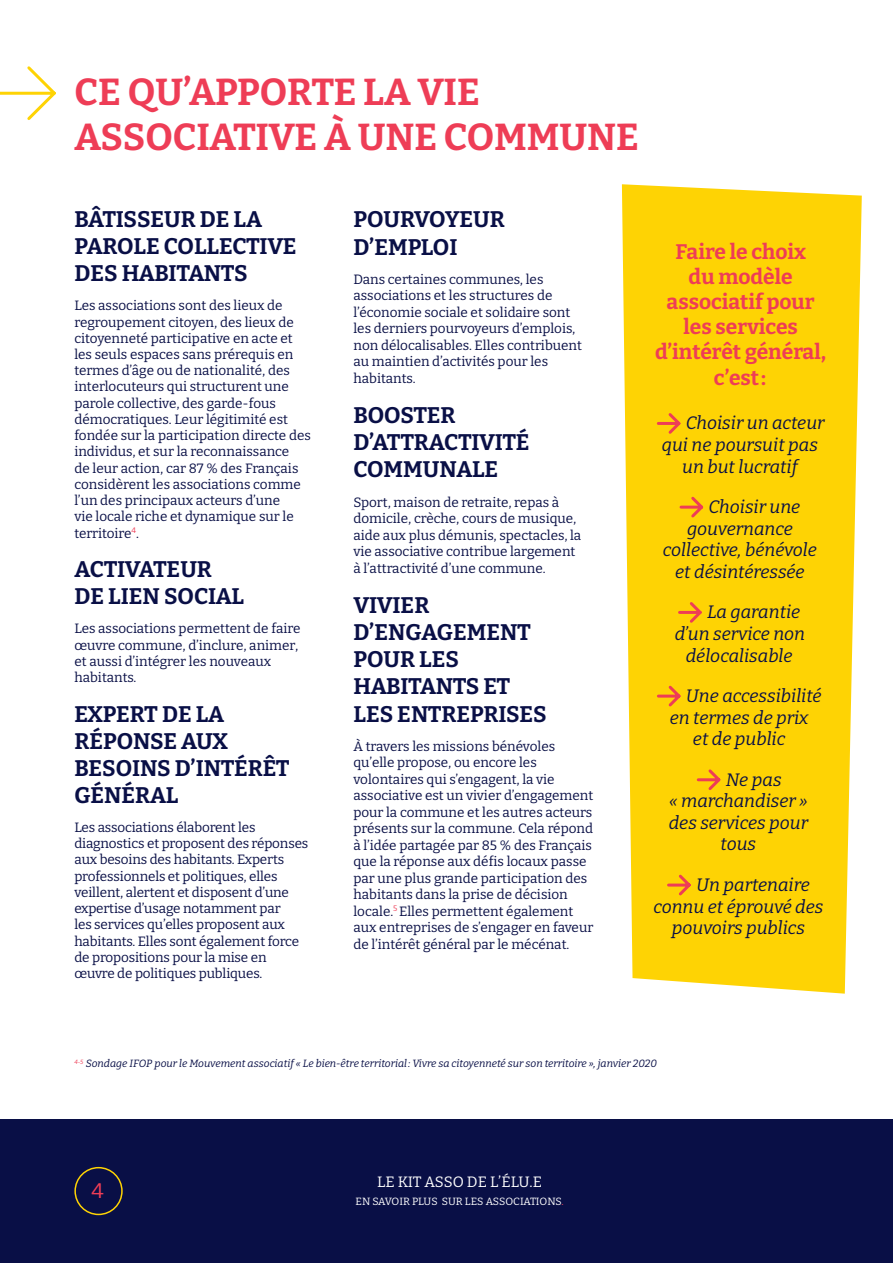
<style>
.page{position:relative;width:893px;height:1263px;background:#fff}
.page>*{position:absolute;margin:0;border:0;box-sizing:border-box;transform-origin:0 0}
.t1{font:700 37.5px/45px "Bitter";letter-spacing:-.005em;color:#ee3d56}
.t2{font:700 22.5px/27.3px "Bitter";letter-spacing:-.01em;color:#090f46}
.t3{font:700 21px/25.2px "Bitter";color:#ee3d56;text-align:center}
.t4{font:21px "Bitter";color:#ee3d56}
.t5{font:italic 18px "Bitter";color:#090f46}
.t6{font:15px "Bitter";color:#fff}
.t7{font:13.5px/16.2px "Bitter";color:#090f46}
.t8{font:italic 10.5px "Bitter";color:#090f46}
.t9{font:10.5px "Bitter";color:#fff}
.s1{color:#ee3d56}
</style>
<div class="page">
<div style="left:0;top:1119px;width:893px;height:144px;background:#090f46"></div>
<div style="left:74px;top:1167px;width:49px;height:48px;border:2px solid #fed304;border-radius:50%"></div>
<svg style="left:622px;top:184px;width:240px;height:810px;background:#fed617"></svg>
<svg style="left:655px;top:410px;width:28px;height:27px"></svg>
<svg style="left:678px;top:494px;width:28px;height:26px"></svg>
<svg style="left:676px;top:599px;width:28px;height:26px"></svg>
<svg style="left:655px;top:683px;width:28px;height:26px"></svg>
<svg style="left:695px;top:767px;width:28px;height:26px"></svg>
<svg style="left:665px;top:872px;width:28px;height:26px"></svg>
<svg style="left:0;top:66px;width:56px;height:54px"></svg>
<p class="t1" style="left:74px;top:68px;width:566px">CE QU’APPORTE LA VIE<br>ASSOCIATIVE À UNE COMMUNE</p>
<p class="t2" style="left:74px;top:205px;width:224px">BÂTISSEUR DE LA<br>PAROLE COLLECTIVE<br>DES HABITANTS</p>
<p class="t7" style="left:74px;top:297px;width:238px">Les associations sont des lieux de regroupement citoyen, des lieux de citoyenneté participative en acte et les seuls espaces sans prérequis en termes d’âge ou de nationalité, des interlocuteurs qui structurent une parole collective, des garde-fous démocratiques. Leur légitimité est fondée sur la participation directe des individus, et sur la reconnaissance<br>de leur action, car 87 % des Français considèrent les associations comme l’un des principaux acteurs d’une<br>vie locale riche et dynamique sur le territoire<sup>4</sup>.</p>
<p class="t2" style="left:74px;top:555px;width:171px">ACTIVATEUR<br>DE LIEN SOCIAL</p>
<p class="t7" style="left:74px;top:620px;width:228px">Les associations permettent de faire œuvre commune, d’inclure, animer, et aussi d’intégrer les nouveaux habitants.</p>
<p class="t2" style="left:74px;top:700px;width:217px">EXPERT DE LA<br>RÉPONSE AUX<br>BESOINS D’INTÉRÊT<br>GÉNÉRAL</p>
<p class="t7" style="left:74px;top:819px;width:235px">Les associations élaborent les diagnostics et proposent des réponses aux besoins des habitants. Experts professionnels et politiques, elles veillent, alertent et disposent d’une expertise d’usage notamment par<br>les services qu’elles proposent aux habitants. Elles sont également force de propositions pour la mise en œuvre de politiques publiques.</p>
<p class="t2" style="left:353px;top:205px;width:153px">POURVOYEUR<br>D’EMPLOI</p>
<p class="t7" style="left:353px;top:270px;width:230px">Dans certaines communes, les associations et les structures de l’économie sociale et solidaire sont les derniers pourvoyeurs d’emplois, non délocalisables. Elles contribuent au maintien d’activités pour les habitants.</p>
<p class="t2" style="left:353px;top:401px;width:178px">BOOSTER<br>D’ATTRACTIVITÉ<br>COMMUNALE</p>
<p class="t7" style="left:353px;top:493px;width:229px">Sport, maison de retraite, repas à domicile, crèche, cours de musique, aide aux plus démunis, spectacles, la vie associative contribue largement à l’attractivité d’une commune.</p>
<p class="t2" style="left:353px;top:590px;width:195px">VIVIER<br>D’ENGAGEMENT<br>POUR LES<br>HABITANTS ET<br>LES ENTREPRISES</p>
<p class="t7" style="left:353px;top:738px;width:241px">À travers les missions bénévoles qu’elle propose, ou encore les volontaires qui s’engagent, la vie associative est un vivier d’engagement pour la commune et les autres acteurs présents sur la commune. Cela répond à l’idée partagée par 85 % des Français que la réponse aux défis locaux passe par une plus grande participation des habitants dans la prise de décision locale.<sup>5</sup> Elles permettent également aux entreprises de s’engager en faveur de l’intérêt général par le mécénat.</p>
<p class="t3" style="left:655px;top:238px;width:172px">Faire le choix<br>du modèle associatif pour les services d’intérêt général, c’est :</p>
<p class="t5" style="left:686px;top:412px;width:140px">Choisir un acteur</p>
<p class="t5" style="left:662px;top:433px;width:158px">qui ne poursuit pas</p>
<p class="t5" style="left:682px;top:455px;width:117px">un but lucratif</p>
<p class="t5" style="left:709px;top:495px;width:93px">Choisir une</p>
<p class="t5" style="left:687px;top:517px;width:107px">gouvernance</p>
<p class="t5" style="left:663px;top:538px;width:155px">collective, bénévole</p>
<p class="t5" style="left:675px;top:560px;width:131px">et désintéressée</p>
<p class="t5" style="left:707px;top:601px;width:95px">La garantie</p>
<p class="t5" style="left:675px;top:622px;width:132px">d’un service non</p>
<p class="t5" style="left:686px;top:644px;width:108px">délocalisable</p>
<p class="t5" style="left:686px;top:684px;width:137px">Une accessibilité</p>
<p class="t5" style="left:670px;top:706px;width:140px">en termes de prix</p>
<p class="t5" style="left:693px;top:727px;width:94px">et de public</p>
<p class="t5" style="left:726px;top:768px;width:57px">Ne pas</p>
<p class="t5" style="left:669px;top:789px;width:140px">« marchandiser »</p>
<p class="t5" style="left:669px;top:811px;width:141px">des services pour</p>
<p class="t5" style="left:721px;top:833px;width:37px">tous</p>
<p class="t5" style="left:696px;top:873px;width:115px">Un partenaire</p>
<p class="t5" style="left:653px;top:895px;width:172px">connu et éprouvé des</p>
<p class="t5" style="left:672px;top:916px;width:135px">pouvoirs publics</p>
<p class="t8" style="left:74px;top:1057px;width:584px"><sup>4-5</sup> Sondage IFOP pour le Mouvement associatif « Le bien-être territorial : Vivre sa citoyenneté sur son territoire », janvier 2020</p>
<h3 class="t4" style="left:92px;top:1178px;width:14px">4</h3>
<p class="t6" style="left:377px;top:1172px;width:166px">LE KIT ASSO DE L’ÉLU.E</p>
<p class="t9" style="left:355px;top:1195px;width:210px">EN SAVOIR PLUS SUR LES ASSOCIATIONS<span class="s1">.</span></p>
</div>
